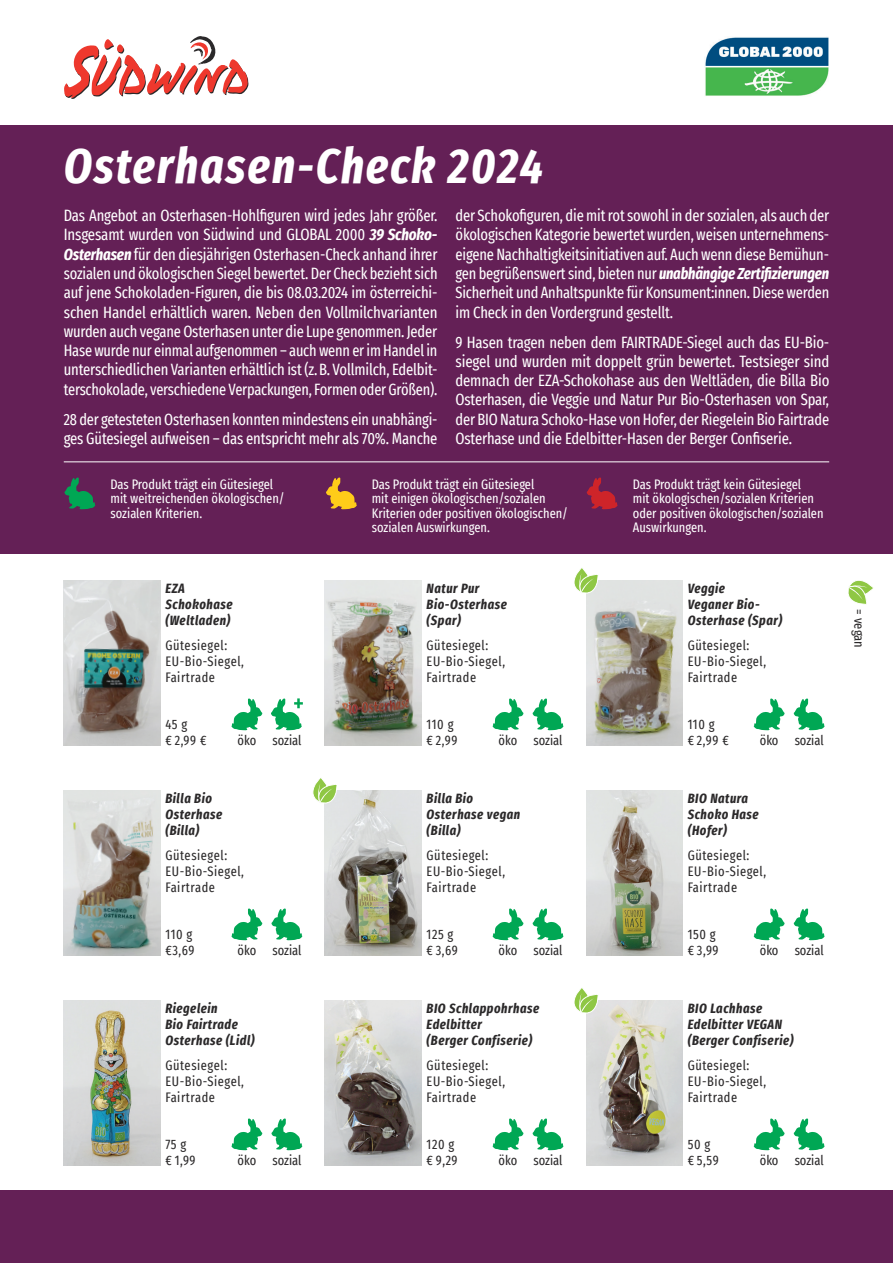
<style>
.page{position:relative;width:893px;height:1263px;background:#fff}
.page>*{position:absolute;margin:0;border:0;box-sizing:border-box;transform-origin:0 0}
.t1{font:italic 700 extra-condensed 49.05px "Fira Sans";letter-spacing:.04em;color:#fff}
.t2{font:extra-condensed 16.05px/19.2px "Fira Sans";letter-spacing:-.01em;color:#fff;text-align:justify}
.t3{font:extra-condensed 13.5px/16.2px "Fira Sans";letter-spacing:.04em;color:#2b292a}
.t4{font:extra-condensed 13.5px/14.2px "Fira Sans";color:#fff}
.t5{font:italic 700 extra-condensed 13.5px/16.2px "Fira Sans";letter-spacing:.04em;color:#2b292a}
.t6{font:extra-condensed 13.5px "Fira Sans";color:#2b292a}
.s1{font-weight:700;font-style:italic}
</style>
<div class="page">
<div style="left:0;top:1190px;width:893px;height:73px;background:#642056"></div>
<div style="left:0;top:125px;width:893px;height:429px;background:#642056"></div>
<hr style="left:64px;top:461px;width:765px;height:1px;background:#fff">
<svg style="left:64px;top:36px;width:185px;height:63px"></svg>
<img style="left:64px;top:790px;width:97px;height:165px">
<img style="left:325px;top:790px;width:97px;height:165px">
<img style="left:586px;top:790px;width:97px;height:165px">
<img style="left:64px;top:1000px;width:97px;height:165px">
<img style="left:325px;top:1000px;width:97px;height:165px">
<img style="left:586px;top:1000px;width:97px;height:165px">
<img style="left:64px;top:580px;width:97px;height:165px">
<img style="left:325px;top:580px;width:97px;height:165px">
<img style="left:586px;top:580px;width:97px;height:165px">
<svg style="left:231px;top:698px;width:31px;height:32px"></svg>
<svg style="left:271px;top:698px;width:32px;height:32px"></svg>
<svg style="left:492px;top:698px;width:32px;height:32px"></svg>
<svg style="left:532px;top:698px;width:32px;height:32px"></svg>
<svg style="left:492px;top:908px;width:32px;height:32px"></svg>
<svg style="left:532px;top:908px;width:32px;height:32px"></svg>
<svg style="left:492px;top:1118px;width:32px;height:32px"></svg>
<svg style="left:532px;top:1118px;width:32px;height:32px"></svg>
<svg style="left:231px;top:908px;width:31px;height:32px"></svg>
<svg style="left:271px;top:908px;width:31px;height:32px"></svg>
<svg style="left:231px;top:1118px;width:31px;height:32px"></svg>
<svg style="left:271px;top:1118px;width:31px;height:32px"></svg>
<svg style="left:754px;top:698px;width:31px;height:32px"></svg>
<svg style="left:794px;top:698px;width:31px;height:32px"></svg>
<svg style="left:754px;top:908px;width:31px;height:32px"></svg>
<svg style="left:794px;top:908px;width:31px;height:32px"></svg>
<svg style="left:754px;top:1118px;width:31px;height:32px"></svg>
<svg style="left:794px;top:1118px;width:31px;height:32px"></svg>
<img style="left:705px;top:37px;width:124px;height:59px">
<svg style="left:64px;top:477px;width:31px;height:32px"></svg>
<svg style="left:326px;top:477px;width:31px;height:32px"></svg>
<svg style="left:587px;top:477px;width:31px;height:32px"></svg>
<svg style="left:574px;top:568px;width:25px;height:27px"></svg>
<svg style="left:313px;top:778px;width:25px;height:27px"></svg>
<svg style="left:574px;top:988px;width:25px;height:27px"></svg>
<svg style="left:848px;top:580px;width:25px;height:25px"></svg>
<h1 class="t1" style="left:64px;top:141px;width:481px">Osterhasen-Check 2024</h1>
<p class="t2" style="left:64px;top:206px;width:375px">Das Angebot an Osterhasen-Hohlfiguren wird jedes Jahr größer.<br>Insgesamt wurden von Südwind und GLOBAL 2000 <span class="s1">39 Schoko-Osterhasen</span> für den diesjährigen Osterhasen-Check anhand ihrer sozialen und ökologischen Siegel bewertet. Der Check bezieht sich auf jene Schokoladen-Figuren, die bis 08.03.2024 im österreichi&shy;schen Handel erhältlich waren. Neben den Vollmilchvarianten wurden auch vegane Osterhasen unter die Lupe genommen. Jeder Hase wurde nur einmal aufgenommen – auch wenn er im Handel in unterschiedlichen Varianten erhältlich ist (z.B. Vollmilch, Edelbit&shy;terschokolade, verschiedene Verpackungen, Formen oder Größen).</p>
<p class="t2" style="left:64px;top:409px;width:375px">28 der getesteten Osterhasen konnten mindestens ein unabhängi&shy;ges Gütesiegel aufweisen – das entspricht mehr als 70%. Manche</p>
<p class="t2" style="left:455px;top:206px;width:375px">der Schokofiguren, die mit rot sowohl in der sozialen, als auch der ökologischen Kategorie bewertet wurden, weisen unternehmens&shy;eigene Nachhaltigkeitsinitiativen auf. Auch wenn diese Bemühun&shy;gen begrüßenswert sind, bieten nur <span class="s1">unabhängige Zertifizierungen </span>Sicherheit und Anhaltspunkte für Konsument:innen. Diese werden im Check in den Vordergrund gestellt.</p>
<p class="t2" style="left:455px;top:332px;width:375px">9 Hasen tragen neben dem FAIRTRADE-Siegel auch das EU-Bio&shy;siegel und wurden mit doppelt grün bewertet. Testsieger sind demnach der EZA-Schokohase aus den Weltläden, die Billa Bio Osterhasen, die Veggie und Natur Pur Bio-Osterhasen von Spar, der BIO Natura Schoko-Hase von Hofer, der Riegelein Bio Fairtrade Osterhase und die Edelbitter-Hasen der Berger Confiserie.</p>
<p class="t4" style="left:111px;top:477px;width:176px">Das Produkt trägt ein Gütesiegel mit weitreichenden ökologischen/ sozialen Kriterien.</p>
<p class="t4" style="left:372px;top:477px;width:198px">Das Produkt trägt ein Gütesiegel<br>mit einigen ökologischen/sozialen Kriterien oder positiven ökologischen/ sozialen Auswirkungen.</p>
<p class="t4" style="left:633px;top:477px;width:192px">Das Produkt trägt kein Gütesiegel<br>mit ökologischen/sozialen Kriterien oder positiven ökologischen/sozialen<br>Auswirkungen.</p>
<p class="t5" style="left:165px;top:580px;width:69px">EZA<br>Schokohase (Weltladen)</p>
<p class="t3" style="left:166px;top:636px;width:80px">Gütesiegel:<br>EU-Bio-Siegel,<br>Fairtrade</p>
<p class="t5" style="left:427px;top:580px;width:82px">Natur Pur<br>Bio-Osterhase (Spar)</p>
<p class="t3" style="left:427px;top:636px;width:80px">Gütesiegel:<br>EU-Bio-Siegel,<br>Fairtrade</p>
<p class="t5" style="left:688px;top:580px;width:96px">Veggie<br>Veganer Bio-<br>Osterhase (Spar)</p>
<p class="t3" style="left:688px;top:636px;width:80px">Gütesiegel:<br>EU-Bio-Siegel,<br>Fairtrade</p>
<p class="t3" style="left:166px;top:716px;width:43px">45 g<br>€ 2,99 €</p>
<p class="t3" style="left:427px;top:716px;width:32px">110 g € 2,99</p>
<p class="t3" style="left:688px;top:716px;width:28px">110 g</p>
<p class="t6" style="left:237px;top:730px;width:65px">öko sozial</p>
<p class="t6" style="left:499px;top:730px;width:65px">öko sozial</p>
<p class="t3" style="left:688px;top:732px;width:43px">€ 2,99 €</p>
<p class="t6" style="left:760px;top:730px;width:65px">öko sozial</p>
<p class="t5" style="left:166px;top:790px;width:58px">Billa Bio<br>Osterhase (Billa)</p>
<p class="t3" style="left:166px;top:846px;width:80px">Gütesiegel:<br>EU-Bio-Siegel,<br>Fairtrade</p>
<p class="t5" style="left:427px;top:790px;width:95px">Billa Bio<br>Osterhase vegan (Billa)</p>
<p class="t3" style="left:427px;top:846px;width:80px">Gütesiegel:<br>EU-Bio-Siegel,<br>Fairtrade</p>
<p class="t5" style="left:688px;top:790px;width:72px">BIO Natura<br>Schoko Hase (Hofer)</p>
<p class="t3" style="left:688px;top:846px;width:80px">Gütesiegel:<br>EU-Bio-Siegel,<br>Fairtrade</p>
<p class="t3" style="left:166px;top:926px;width:30px">110 g €3,69</p>
<p class="t3" style="left:427px;top:926px;width:33px">125 g € 3,69</p>
<p class="t3" style="left:688px;top:926px;width:32px">150 g € 3,99</p>
<p class="t6" style="left:237px;top:940px;width:65px">öko sozial</p>
<p class="t6" style="left:499px;top:940px;width:65px">öko sozial</p>
<p class="t6" style="left:760px;top:940px;width:65px">öko sozial</p>
<p class="t5" style="left:166px;top:1000px;width:91px">Riegelein<br>Bio Fairtrade<br>Osterhase (Lidl)</p>
<p class="t3" style="left:166px;top:1056px;width:80px">Gütesiegel:<br>EU-Bio-Siegel,<br>Fairtrade</p>
<p class="t5" style="left:427px;top:1000px;width:114px">BIO Schlappohrhase<br>Edelbitter<br>(Berger Confiserie)</p>
<p class="t3" style="left:427px;top:1056px;width:80px">Gütesiegel:<br>EU-Bio-Siegel,<br>Fairtrade</p>
<p class="t5" style="left:688px;top:1000px;width:107px">BIO Lachhase<br>Edelbitter VEGAN (Berger Confiserie)</p>
<p class="t3" style="left:688px;top:1056px;width:80px">Gütesiegel:<br>EU-Bio-Siegel,<br>Fairtrade</p>
<p class="t3" style="left:166px;top:1136px;width:32px">75 g € 1,99</p>
<p class="t3" style="left:427px;top:1136px;width:32px">120 g € 9,29</p>
<p class="t3" style="left:688px;top:1136px;width:32px">50 g € 5,59</p>
<p class="t6" style="left:237px;top:1150px;width:65px">öko sozial</p>
<p class="t6" style="left:499px;top:1150px;width:65px">öko sozial</p>
<p class="t6" style="left:760px;top:1150px;width:65px">öko sozial</p>
<p class="t3" style="left:868px;top:609px;width:40px;rotate:90deg">= vegan</p>
</div>
